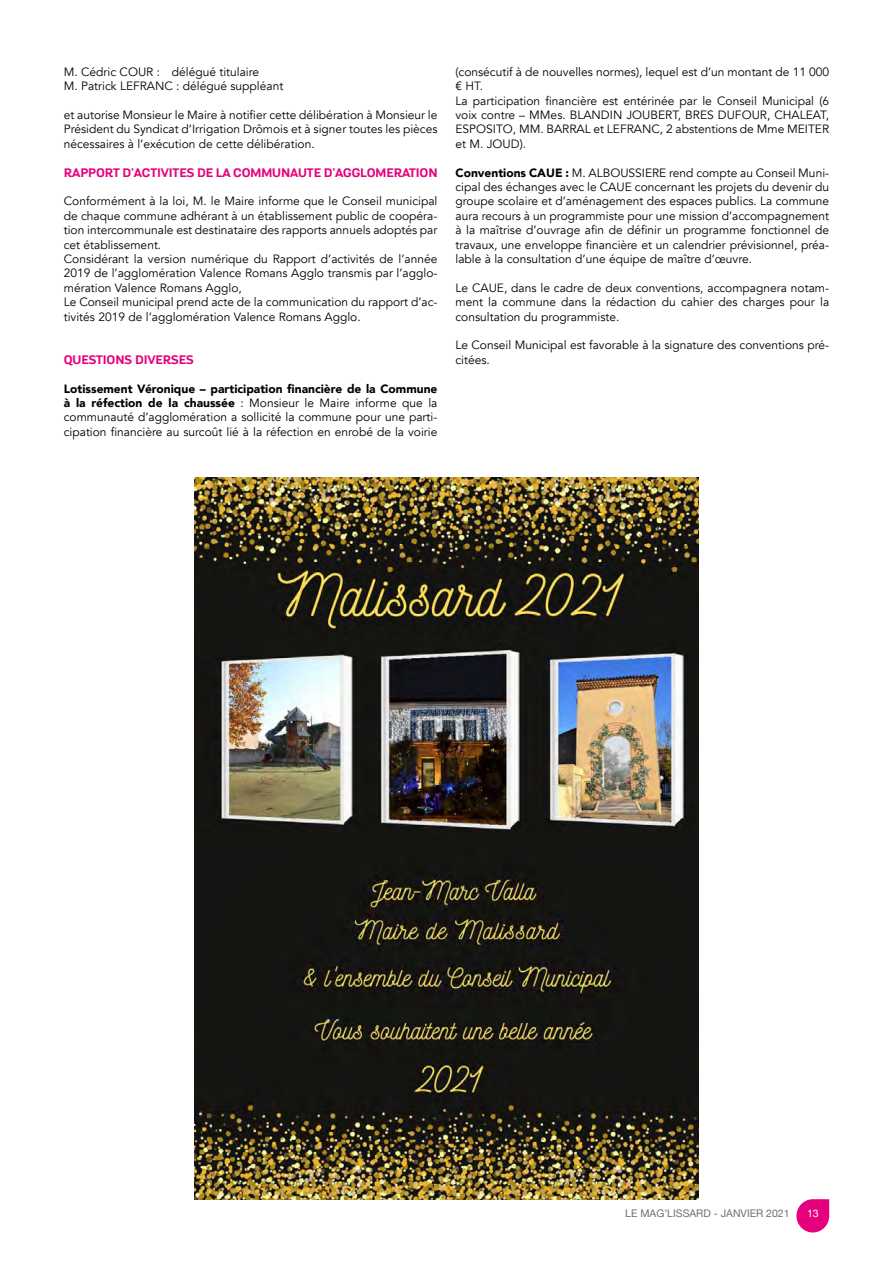
<style>
.page{position:relative;width:893px;height:1263px;background:#fff}
.page>*{position:absolute;margin:0;border:0;box-sizing:border-box;transform-origin:0 0}
.t1{font:12px/14.4px "Avenir";color:#000}
.t2{font:700 12px "Altair";color:#e6007d}
.t3{font:10.5px "Helvetica Neue";color:#706f6f}
.t4{font:10.5px "Helvetica Neue";color:#fff}
.s1{font-weight:900}
</style>
<div class="page">
<svg style="left:796px;top:1199px;width:33px;height:33px"></svg>
<img style="left:195px;top:477px;width:504px;height:354px">
<img style="left:195px;top:838px;width:504px;height:361px">
<p class="t1" style="left:64px;top:65px;width:221px">M. Cédric COUR : délégué titulaire<br>M. Patrick LEFRANC : délégué suppléant</p>
<p class="t1" style="left:64px;top:108px;width:375px;text-align:justify">et autorise Monsieur le Maire à notifier cette délibération à Monsieur le Président du Syndicat d’Irrigation Drômois et à signer toutes les pièces nécessaires à l’exécution de cette délibération.</p>
<p class="t2" style="left:64px;top:165px;width:375px">RAPPORT D’ACTIVITES DE LA COMMUNAUTE D’AGGLOMERATION</p>
<p class="t1" style="left:64px;top:194px;width:375px">Conformément à la loi, M. le Maire informe que le Conseil municipal de chaque commune adhérant à un établissement public de coopéra&shy;tion intercommunale est destinataire des rapports annuels adoptés par cet établissement.<br>Considérant la version numérique du Rapport d’activités de l’année 2019 de l’agglomération Valence Romans Agglo transmis par l’agglo&shy;mération Valence Romans Agglo,<br>Le Conseil municipal prend acte de la communication du rapport d’ac&shy;tivités 2019 de l’agglomération Valence Romans Agglo.</p>
<p class="t2" style="left:64px;top:352px;width:132px">QUESTIONS DIVERSES</p>
<p class="t1" style="left:64px;top:381px;width:375px;text-align:justify"><span class="s1">Lotissement Véronique – participation financière de la Commune à la réfection de la chaussée</span> : Monsieur le Maire informe que la communauté d’agglomération a sollicité la commune pour une parti&shy;cipation financière au surcoût lié à la réfection en enrobé de la voirie</p>
<p class="t1" style="left:455px;top:65px;width:375px">(consécutif à de nouvelles normes), lequel est d’un montant de 11 000 € HT.<br>La participation financière est entérinée par le Conseil Municipal (6 voix contre – MMes. BLANDIN JOUBERT, BRES DUFOUR, CHALEAT, ESPOSITO, MM. BARRAL et LEFRANC, 2 abstentions de Mme MEITER et M. JOUD).</p>
<p class="t1" style="left:455px;top:165px;width:375px;text-align:justify"><span class="s1">Conventions CAUE :</span> M. ALBOUSSIERE rend compte au Conseil Muni&shy;cipal des échanges avec le CAUE concernant les projets du devenir du groupe scolaire et d’aménagement des espaces publics. La commune aura recours à un programmiste pour une mission d’accompagnement à la maîtrise d’ouvrage afin de définir un programme fonctionnel de travaux, une enveloppe financière et un calendrier prévisionnel, préa&shy;lable à la consultation d’une équipe de maître d’œuvre.</p>
<p class="t1" style="left:455px;top:281px;width:375px;text-align:justify">Le CAUE, dans le cadre de deux conventions, accompagnera notam&shy;ment la commune dans la rédaction du cahier des charges pour la consultation du programmiste.</p>
<p class="t1" style="left:455px;top:338px;width:375px">Le Conseil Municipal est favorable à la signature des conventions pré&shy;citées.</p>
<p class="t3" style="left:625px;top:1205px;width:166px">LE MAG’LISSARD - JANVIER 2021</p>
<p class="t4" style="left:807px;top:1206px;width:13px">13</p>
</div>
